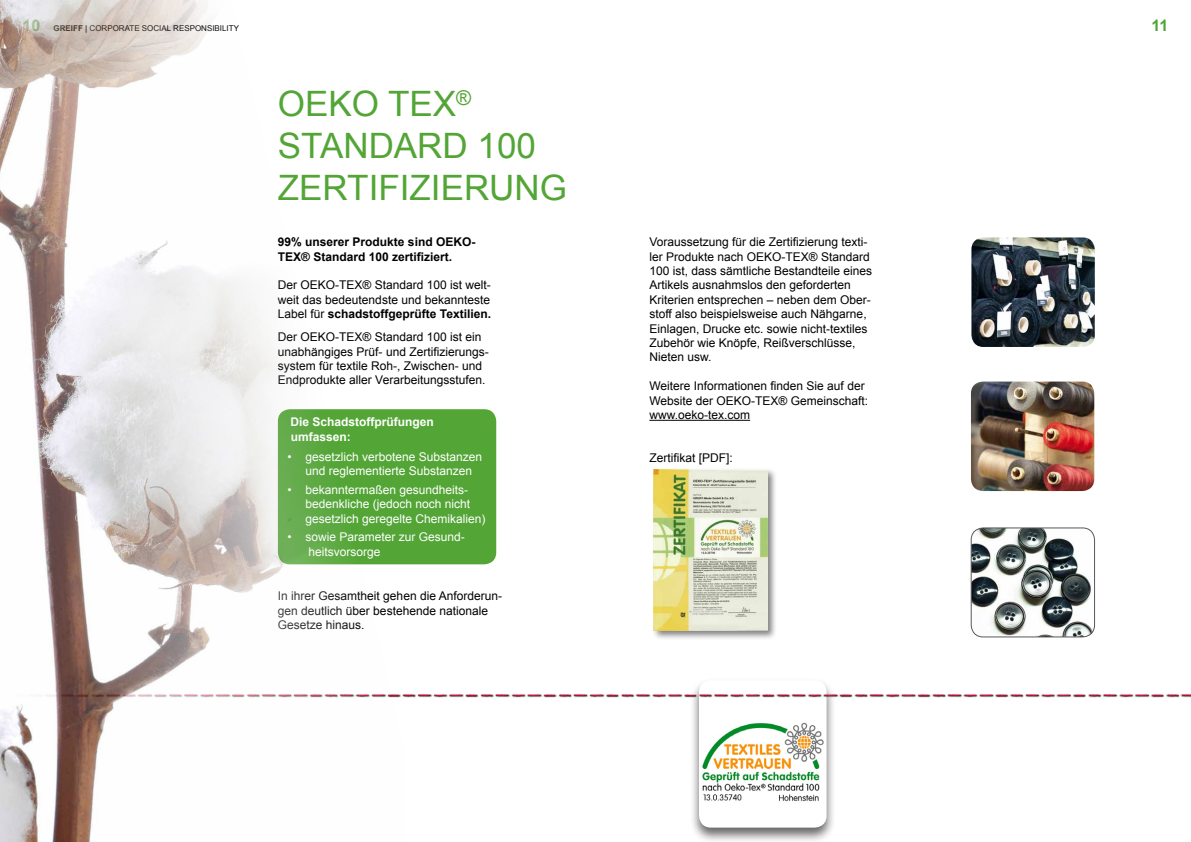
<style>
.page{position:relative;width:1191px;height:842px;background:#fff}
.page>*{position:absolute;margin:0;border:0;box-sizing:border-box;transform-origin:0 0}
.t1{font:35px/42px "Arial";color:#53a536}
.t2{font:700 16px "Arial";color:#53a536}
.t3{font:12px/14.4px "Arial";color:#000}
.t4{font:12px/14.4px "Arial";color:#fff}
.t5{font:700 12px/14.4px "Arial";color:#000}
.t6{font:700 12px/14.4px "Arial";color:#fff}
.t7{font:8px "Arial";color:#000}
.t8{font:700 8px "Arial";color:#000}
.s1{font-size:16px;color:#6dae4b}
.s2{font-weight:400}
.s3{font-weight:700}
</style>
<div class="page">
<div style="left:278px;top:409px;width:218px;height:155px;background:#53a536;border-radius:12px"></div>
<hr style="left:649px;top:420px;width:101px;height:1px;background:#000">
<div style="left:689px;top:677px;width:146px;height:165px;background:#000;opacity:.6"></div>
<div style="left:699px;top:680px;width:127px;height:148px;background:#fff;border-radius:12px"></div>
<img style="left:702px;top:727px;width:122px;height:74px">
<img style="left:971px;top:382px;width:123px;height:109px">
<img style="left:971px;top:528px;width:123px;height:109px">
<div style="left:971px;top:528px;width:123px;height:109px;border:1px solid #58585a;border-radius:12px"></div>
<div style="left:651px;top:467px;width:126px;height:173px;background:#000;opacity:.5"></div>
<img style="left:653px;top:470px;width:114px;height:160px">
<img style="left:403px;top:680px;width:788px;height:47px">
<img style="left:403px;top:693px;width:788px;height:3px">
<img style="left:971px;top:237px;width:123px;height:110px">
<img style="left:0;top:0;width:403px;height:842px">
<p class="t8" style="left:22px;top:23px;width:74px"><span class="s1">10</span> GREIFF | <span class="s2">COR</span></p>
<p class="t7" style="left:107px;top:23px;width:133px">PORATE social RESPONSI BILITY</p>
<h1 class="t1" style="left:278px;top:83px;width:195px">oeko tex<sup>® </sup>sta</h1>
<h1 class="t1" style="left:278px;top:125px;width:291px;text-indent:65px">ndard 100 zertifizierung</h1>
<p class="t5" style="left:278px;top:235px;width:199px">99% unserer Produkte sind OEKO-<br>TEX® Standard 100 zertifiziert.</p>
<p class="t3" style="left:278px;top:278px;width:215px;text-align:justify">Der OE KO-TEX® Standard 100 ist welt&shy;weit das bedeutendste und bekannteste Label für <span class="s3">schadstoffgeprüfte Textilien.</span></p>
<p class="t3" style="left:278px;top:330px;width:212px">Der OEKO-TEX® Standard 100 ist ein unabhängiges Prüf- und Zertifizierungs&shy;system für textile Roh-, Zwischen- und Endprodukte aller Verarbeitungsstufen.</p>
<p class="t6" style="left:290px;top:415px;width:145px">Die Schadstoffprüfungen umfassen:</p>
<p class="t4" style="left:305px;top:450px;width:178px;text-indent:-18px">• gesetzlich verbotene Substanzen und reglementierte Substanzen</p>
<p class="t4" style="left:305px;top:483px;width:182px;text-indent:-18px">• bekanntermaßen gesundheits&shy;bedenkliche (jedoch noch nicht gesetzlich geregelte Chemikalien)</p>
<p class="t4" style="left:308px;top:530px;width:158px;text-indent:-21px">• sowie Parameter zur Gesund&shy;heitsvorsorge</p>
<p class="t3" style="left:278px;top:589px;width:226px">I n ihrer Gesamtheit gehen die Anforderun&shy;gen deutlich über bestehende nationale<br>Gesetze hinaus.</p>
<p class="t3" style="left:649px;top:235px;width:224px">Voraussetzung für die Zertifizierung texti&shy;ler Produkte nach OE KO-TEX® Standard 100 ist, dass sämtliche Bestandteile eines Artikels ausnahmslos den geforderten Kriterien entsprechen – neben dem Ober&shy;stoff also beispielsweise auch Nähgarne, Einlagen, Drucke etc. sowie nicht-textiles Zubehör wie Knöpfe, Reißverschlüsse,<br>N ieten usw.</p>
<p class="t3" style="left:649px;top:379px;width:220px">Weitere I nformationen finden Sie auf der<br>Website der OEKO-TEX® Gemeinschaft: www.oeko-tex.com</p>
<p class="t3" style="left:649px;top:451px;width:85px">Zertifikat [PDF]:</p>
<h2 class="t2" style="left:1151px;top:15px;width:18px">11</h2>
</div>
